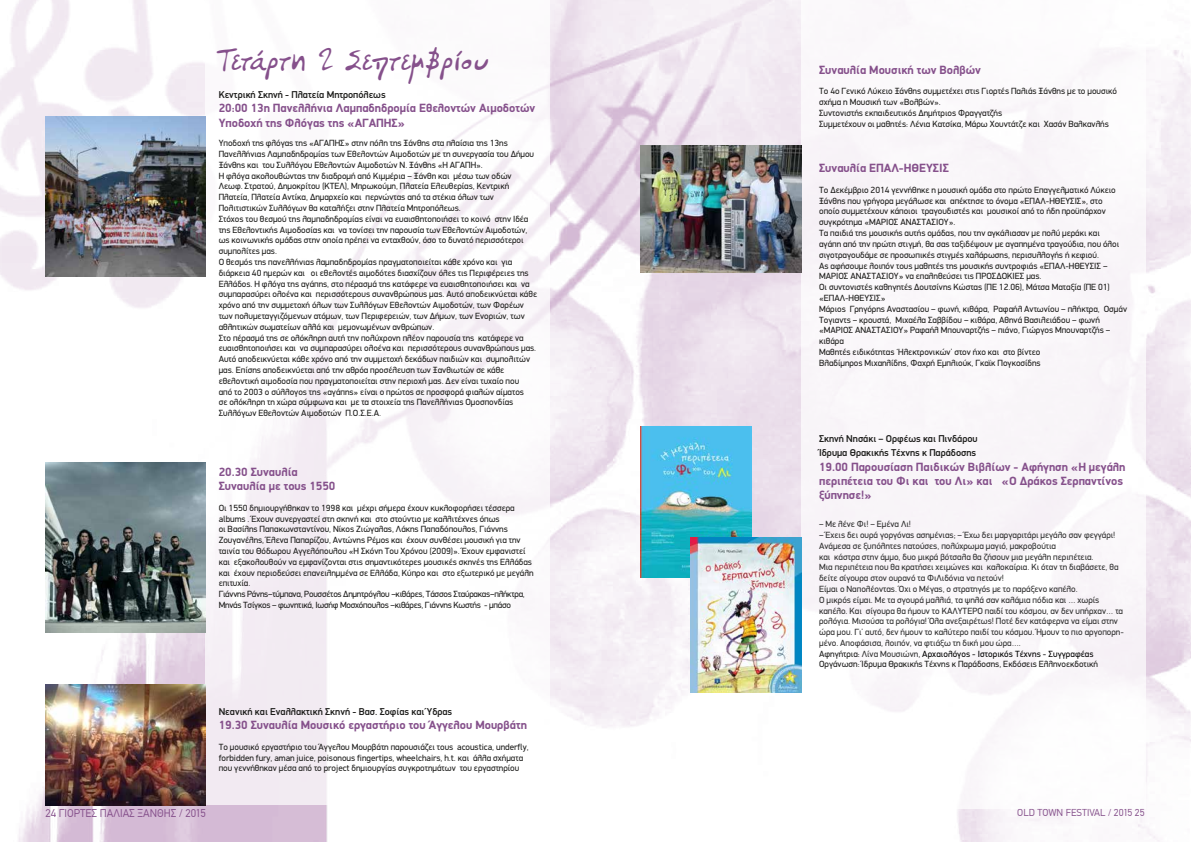
<style>
.page{position:relative;width:1191px;height:842px;background:#fff}
.page>*{position:absolute;margin:0;border:0;box-sizing:border-box;transform-origin:0 0}
.t1{font:700 30px "PF Libera Pro";color:#85508b}
.t2{font:700 12px/14.4px "PF Din Display";color:#85508b}
.t3{font:11px "CF Din";color:#85508b}
.t4{font:500 10px/14.4px "PF Din Display";color:#1d1d1b}
.t5{font:10px "CF Din";color:#85508b}
.t6{font:9px/10.8px "PF Din Display";color:#1d1d1b}
.t7{font:9px/10.8px "PF Din Display";color:#2e2e2e}
.s1{color:#1d1d1b}
.s2{color:#333}
.s3{color:#000}
</style>
<div class="page">
<img style="left:0;top:0;width:1191px;height:842px">
<svg style="left:206px;top:0;width:344px;height:805px"></svg>
<img style="left:45px;top:463px;width:161px;height:170px">
<div style="left:801px;top:0;width:345px;height:809px;background:#faf8fa"></div>
<img style="left:641px;top:145px;width:160px;height:127px">
<img style="left:45px;top:117px;width:161px;height:160px">
<img style="left:45px;top:685px;width:161px;height:120px">
<img style="left:641px;top:427px;width:111px;height:151px">
<img style="left:691px;top:537px;width:110px;height:156px">
<h1 class="t1" style="left:219px;top:39px;width:273px">Τετάρτη 2 Σεπτεμβρίου</h1>
<p class="t4" style="left:219px;top:87px;width:168px">Κεντρική Σκηνή - Πλατεία Μητροπόλεως</p>
<h2 class="t2" style="left:219px;top:101px;width:318px">20:00 13η Πανελλήνια Λαμπαδηδρομία Εθελοντών Αιμοδοτών<br>Υποδοχή της Φλόγας της «ΑΓΑΠΗΣ»</h2>
<p class="t6" style="left:219px;top:138px;width:320px">Υποδοχή της φλόγας της «ΑΓΑΠΗΣ» στην πόλη της Ξάνθης στα πλαίσια της 13ης Πανελλήνιας Λαμπαδηδρομίας των Εθελοντών Αιμοδοτών με τη συνεργασία του Δήμου Ξάνθης και του Συλλόγου Εθελοντών Αιμοδοτών Ν. Ξάνθης «Η ΑΓΑΠΗ».<br>Η φλόγα ακολουθώντας την διαδρομή από Κιμμέρια – Ξάνθη και μέσω των οδών Λεωφ. Στρατού, Δημοκρίτου (ΚΤΕΛ), Μπρωκούμη, Πλατεία Ελευθερίας, Κεντρική Πλατεία, Πλατεία Αντίκα, Δημαρχείο και περνώντας από τα στέκια όλων των Πολιτιστικών Συλλόγων θα καταλήξει στην Πλατεία Μητροπόλεως.<br>Στόχος του θεσμού της λαμπαδηδρομίας είναι να ευαισθητοποιήσει το κοινό στην Ιδέα της Εθελοντικής Αιμοδοσίας και να τονίσει την παρουσία των Εθελοντών Αιμοδοτών, ως κοινωνικής ομάδας στην οποία πρέπει να ενταχθούν, όσο το δυνατό περισσότεροι συμπολίτες μας.<br>Ο θεσμός της πανελλήνιας λαμπαδηδρομίας πραγματοποιείται κάθε χρόνο και για διάρκεια 40 ημερών και οι εθελοντές αιμοδότες διασχίζουν όλες τις Περιφέρειες της Ελλάδος. Η φλόγα της αγάπης, στο πέρασμά της κατάφερε να ευαισθητοποιήσει και να συμπαρασύρει ολοένα και περισσότερους συνανθρώπους μας. Αυτό αποδεικνύεται κάθε χρόνο από την συμμετοχή όλων των Συλλόγων Εθελοντών Αιμοδοτών, των Φορέων των πολυμεταγγιζόμενων ατόμων, των Περιφερειών, των Δήμων, των Ενοριών, των αθλητικών σωματείων αλλά και μεμονωμένων ανθρώπων.<br>Στο πέρασμά της σε ολόκληρη αυτή την πολύχρονη πλέον παρουσία της κατάφερε να ευαισθητοποιήσει και να συμπαρασύρει ολοένα και περισσότερους συνανθρώπους μας.<br>Αυτό αποδεικνύεται κάθε χρόνο από την συμμετοχή δεκάδων παιδιών και συμπολιτών μας. Επίσης αποδεικνύεται από την αθρόα προσέλευση των Ξανθιωτών σε κάθε εθελοντική αιμοδοσία που πραγματοποιείται στην περιοχή μας. Δεν είναι τυχαίο που<br>από το 2003 ο σύλλογος της «αγάπης» είναι ο πρώτος σε προσφορά φιαλών αίματος<br>σε ολόκληρη τη χώρα σύμφωνα και με τα στοιχεία της Πανελλήνιας Ομοσπονδίας Συλλόγων Εθελοντών Αιμοδοτών Π.Ο.Σ.Ε.Α.</p>
<h2 class="t2" style="left:219px;top:464px;width:118px">20.30 Συναυλία<br>Συναυλία με τους 1550</h2>
<p class="t6" style="left:219px;top:502px;width:316px">Οι 1550 δημιουργήθηκαν το 1998 και μέχρι σήμερα έχουν κυκλοφορήσει τέσσερα albums . Έχουν συνεργαστεί στη σκηνή και στο στούντιο με καλλιτέχνες όπως<br>οι Βασίλης Παπακωνσταντίνου, Νίκος Ζιώγαλας, Λάκης Παπαδόπουλος, Γιάννης Ζουγανέλης, Έλενα Παπαρίζου, Αντώνης Ρέμος και έχουν συνθέσει μουσική για την ταινία του Θόδωρου Αγγελόπουλου «Η Σκόνη Του Χρόνου (2009)». Έχουν εμφανιστεί και εξακολουθούν να εμφανίζονται στις σημαντικότερες μουσικές σκηνές της Ελλάδας και έχουν περιοδεύσει επανειλημμένα σε Ελλάδα, Κύπρο και στο εξωτερικό με μεγάλη επιτυχία.<br>Γιάννης Ράνης–τύμπανα, Ρουσσέτος Δημητρόγλου –κιθάρες, Τάσσος Σταύρακας–πλήκτρα, Μηνάς Τσίγκος – φωνητικά, Ιωσήφ Μοσχόπουλος –κιθάρες, Γιάννης Κωστής - μπάσο</p>
<p class="t4" style="left:219px;top:704px;width:235px">Νεανική και Εναλλακτική Σκηνή - Βασ. Σοφίας και Ύδρας</p>
<h2 class="t2" style="left:219px;top:718px;width:310px">19.30 Συναυλία Μουσικό εργαστήριο του Άγγελου Μουρβάτη</h2>
<p class="t6" style="left:219px;top:741px;width:311px">Tο μουσικό εργαστήριο του Άγγελου Μουρβάτη παρουσιάζει τους acoustica, underfly, forbidden fury, aman juice, poisonous fingertips, wheelchairs, h.t. και άλλα σχήματα που γεννήθηκαν μέσα από το project δημιουργίας συγκροτημάτων του εργαστηρίου</p>
<h2 class="t2" style="left:819px;top:62px;width:163px">Συναυλία Μουσική των Βολβών</h2>
<p class="t6" style="left:819px;top:86px;width:299px">Το 4ο Γενικό Λύκειο Ξάνθης συμμετέχει στις Γιορτές Παλιάς Ξάνθης με το μουσικό σχήμα η Μουσική των «Βολβών».<br>Συντονιστής εκπαιδευτικός Δημήτριος Φραγγατζής<br>Συμμετέχουν οι μαθητές: Λένια Κατσίκα, Μάρω Χουντάτζε και Χασάν Βαλκανλής</p>
<h2 class="t2" style="left:819px;top:161px;width:131px">Συναυλία ΕΠΑΛ-ΗΘΕΥΣΙΣ</h2>
<p class="t6" style="left:819px;top:184px;width:309px">Το Δεκέμβριο 2014 γεννήθηκε η μουσική ομάδα στο πρώτο Επαγγελματικό Λύκειο Ξάνθης που γρήγορα μεγάλωσε και απέκτησε το όνομα «ΕΠΑΛ-ΗΘΕΥΣΙΣ», στο<br>οποίο συμμετέχουν κάποιοι τραγουδιστές και μουσικοί από το ήδη προϋπάρχον συγκρότημα «ΜΑΡΙΟΣ ΑΝΑΣΤΑΣΙΟΥ».<br>Τα παιδιά της μουσικής αυτής ομάδας, που την αγκάλιασαν με πολύ μεράκι και<br>αγάπη από την πρώτη στιγμή, θα σας ταξιδέψουν με αγαπημένα τραγούδια, που όλοι σιγοτραγουδάμε σε προσωπικές στιγμές χαλάρωσης, περισυλλογής ή κεφιού.<br>Ας αφήσουμε λοιπόν τους μαθητές της μουσικής συντροφιάς «ΕΠΑΛ-ΗΘΕΥΣΙΣ – ΜΑΡΙΟΣ ΑΝΑΣΤΑΣΙΟΥ» να επαληθεύσει τις ΠΡΟΣΔΟΚΙΕΣ μας.<br>Οι συντονιστές καθηγητές Δουτσίνης Κώστας (ΠΕ 12.06), Μάτσα Ματαξία (ΠΕ 01) «ΕΠΑΛ-ΗΘΕΥΣΙΣ»<br>Μάριος Γρηγόρης Αναστασίου – φωνή, κιθάρα, Ραφαήλ Αντωνίου – πλήκτρα, Οσμάν Τογιαντς – κρουστά, Μιχαέλα Σαββίδου – κιθάρα, Αθηνά Βασιλειάδου – φωνή «ΜΑΡΙΟΣ ΑΝΑΣΤΑΣΙΟΥ» Ραφαήλ Μπουναρτζής – πιάνο, Γιώργος Μπουναρτζής – κιθάρα<br>Μαθητές ειδικότητας ‘Ηλεκτρονικών’ στον ήχο και στο βίντεο<br>Βλαδίμηρος Μιχαηλίδης, Φαχρή Εμπλιούκ, Γκαϊκ Πογκοσίδης</p>
<p class="t4" style="left:819px;top:431px;width:160px">Σκηνή Νησάκι – Ορφέως και Πινδάρου<br>Ίδρυμα Θρακικής Τέχνης κ Παράδοσης</p>
<h2 class="t2" style="left:819px;top:459px;width:308px">19.00 Παρουσίαση Παιδικών Βιβλίων - Αφήγηση «Η μεγάλη περιπέτεια του Φι και του Λι» και «Ο Δράκος Σερπαντίνος ξύπνησε!»</h2>
<p class="t7" style="left:819px;top:519px;width:93px">– Με λένε Φι! – Εμένα Λι!</p>
<p class="t7" style="left:819px;top:529px;width:306px">– Έχεις δει ουρά γοργόνας ασημένιας; – Έχω δει μαργαριτάρι μεγάλο σαν φεγγάρι!<br>Ανάμεσα σε ξυπόλητες πατούσες, πολύχρωμα μαγιό, μακροβούτια<br>και κάστρα στην άμμο, δυο μικρά βότσαλα θα ζήσουν μια μεγάλη περιπέτεια.<br>Μια περιπέτεια που θα κρατήσει χειμώνες και καλοκαίρια. Kι όταν τη διαβάσετε, θα δείτε σίγουρα στον ουρανό τα ΦιΛιδόνια να πετούν!<br>Είμαι ο Ναπολέοντας. Όχι ο Μέγας, ο στρατηγός με το παράξενο καπέλο.<br>Ο μικρός είμαι. Με τα σγουρά μαλλιά, τα ψηλά σαν καλάμια πόδια και … χωρίς καπέλο. Και σίγουρα θα ήμουν το ΚΑΛΥΤΕΡΟ παιδί του κόσμου, αν δεν υπήρχαν… τα ρολόγια. Μισούσα τα ρολόγια! Όλα ανεξαιρέτως! Ποτέ δεν κατάφερνα να είμαι στην ώρα μου. Γι’ αυτό, δεν ήμουν το καλύτερο παιδί του κόσμου. Ήμουν το πιο αργοπορη&shy;μένο. Αποφάσισα, λοιπόν, να φτιάξω τη δική μου ώρα….<br><span class="s1">Αφηγήτρια:</span> <span class="s2">Λίνα Μουσιώνη</span><span class="s1">,</span> <span class="s3">Αρχαιολόγος - Ιστορικός Τέχνης - Συγγραφέας </span><span class="s1">Οργάνωση: Ίδρυμα Θρακικής Τέχνης κ Παράδοσης, Εκδόσεις Ελληνοεκδοτική</span></p>
<p class="t3" style="left:45px;top:807px;width:162px">24 ΓΙΟΡΤΕΣ ΠΑΛΙΑΣ ΞΑΝΘΗΣ / 2015</p>
<p class="t5" style="left:1017px;top:807px;width:129px">OLD TOWN FESTIVAL / 2015 25</p>
</div>
